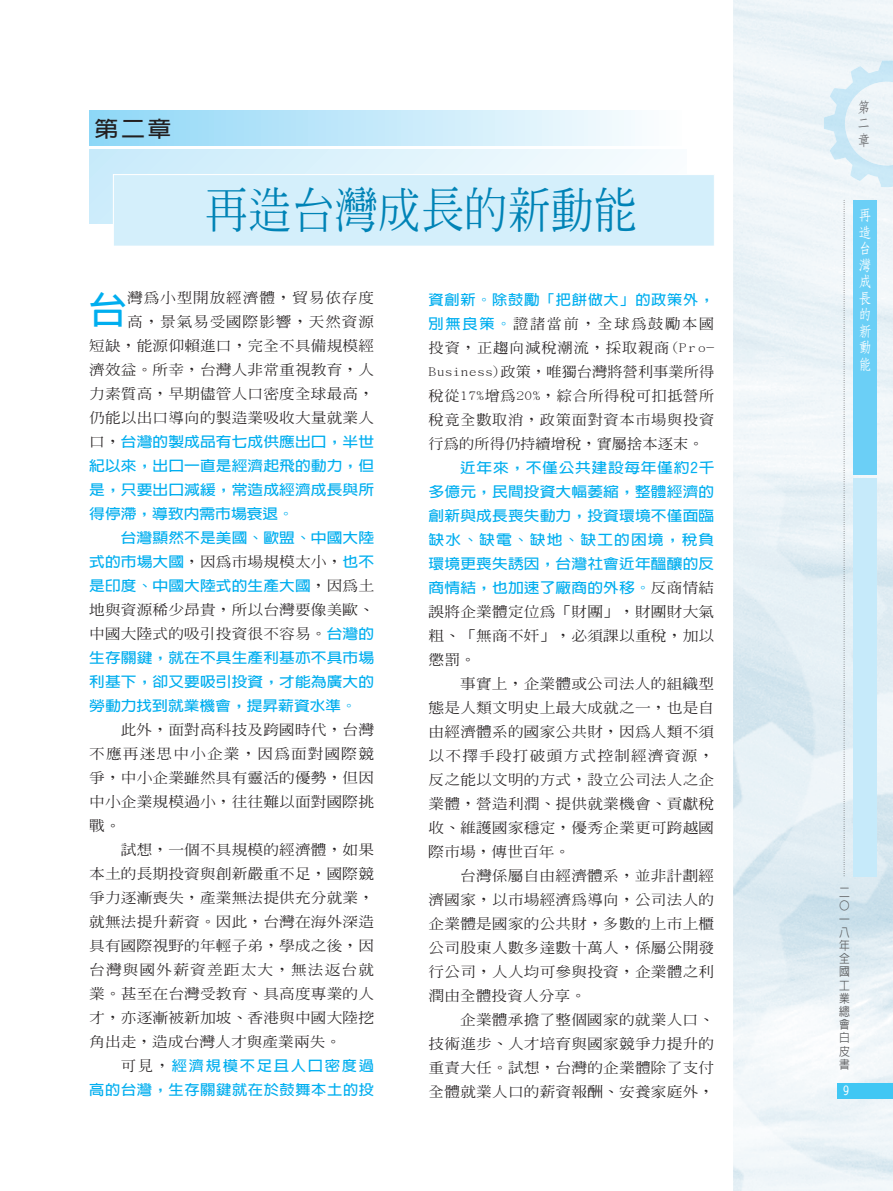
<style>
.page{position:relative;width:893px;height:1191px;background:#fff}
.page>*{position:absolute;margin:0;border:0;box-sizing:border-box;transform-origin:0 0}
.t1{font:500 48px "AR Ming B5";color:#0083b6;scale:.9 1}
.t2{font:700 37.8px "AR Hei B5";color:#00aeef}
.t3{font:700 21.6px "AR Hei B5";color:#231f20;scale:1.11 1}
.t4{font:700 15px/16.5px "AR Fang Song B5";color:#fff;text-align:justify;scale:.9 1}
.t5{font:700 15px/16.5px "AR Fang Song B5";color:#6c6d70;text-align:justify;scale:.9 1}
.t6{font:500 14.1px/24px "AR Ming B5";letter-spacing:.01em;color:#231f20;text-align:justify;scale:1.11 1}
.t7{font:700 14.1px/24px "AR Hei B5";letter-spacing:.005em;color:#00aeef;text-align:justify;scale:1.11 1}
.t8{font:500 14.1px/24px "AR Ming B5";letter-spacing:.01em;color:#231f20;text-align:justify;scale:1.08 1}
.t9{font:700 14.1px/24px "AR Hei B5";letter-spacing:.04em;color:#00aeef;text-align:right;scale:1.08 1}
.t10{font:500 12px/13.2px "AR Hei B5";color:#57585a;text-align:justify;scale:.9 1}
.t11{font:700 12px "AR Hei B5";color:#fff}
.s1{font-family:"AR Ming B5";font-weight:500;color:#231f20}
.s2{font-family:"AR Hei B5";font-weight:700;color:#00aeef}
</style>
<div class="page">
<img style="left:733px;top:0;width:160px;height:1191px">
<img style="left:824px;top:60px;width:69px;height:127px">
<div style="left:838px;top:1082px;width:55px;height:16px;background:#40c7f4"></div>
<svg style="left:844px;top:200px;width:1px;height:676px"></svg>
<div style="left:853px;top:199px;width:23px;height:275px;background:#6bcff6"></div>
<div style="left:853px;top:478px;width:23px;height:398px;background:#c6eafa"></div>
<div style="left:89px;top:111px;width:597px;height:34px;background:linear-gradient(to right,#8ed7f7,#fefefe)"></div>
<div style="left:89px;top:149px;width:597px;height:74px;background:linear-gradient(to right,#c8eafa,#f9fdfe)"></div>
<div style="left:113px;top:174px;width:601px;height:72px;background:#d4effb"></div>
<h3 class="t3" style="left:95px;top:118px;width:71px">第二章</h3>
<h1 class="t1" style="left:205px;top:186px;width:481px">再造台灣成長的新動能</h1>
<p class="t6" style="left:89px;top:285px;width:258px;text-align:right">灣為小型開放經濟體，貿易依存度<br>高，景氣易受國際影響，天然資源<br>短缺，能源仰賴進口，完全不具備規模經濟效益。所幸，台灣人非常重視教育，人力素質高，早期儘管人口密度全球最高，仍能以出口導向的製造業吸收大量就業人</p>
<p class="t7" style="left:89px;top:429px;width:258px"><span class="s1">口，</span>台灣的製成品有七成供應出口，半世紀以來，出口一直是經濟起飛的動力，但是，只要出口減緩，常造成經濟成長與所得停滯，導致內需市場衰退。</p>
<p class="t7" style="left:121px;top:525px;width:230px">台灣顯然不是美國、歐盟、中國大陸</p>
<p class="t6" style="left:89px;top:549px;width:258px"><span class="s2">式的市場大國</span>，因為市場規模太小，<span class="s2">也不</span></p>
<p class="t7" style="left:89px;top:573px;width:258px">是印度、中國大陸式的生產大國<span class="s1">，因為土</span></p>
<p class="t6" style="left:89px;top:597px;width:258px">地與資源稀少昂貴，所以台灣要像美歐、中國大陸式的吸引投資很不容易。<span class="s2">台灣的</span></p>
<p class="t7" style="left:89px;top:645px;width:258px">生存關鍵，就在不具生產利基亦不具市場利基下，卻又要吸引投資，才能為廣大的勞動力找到就業機會，提昇薪資水準。</p>
<p class="t6" style="left:89px;top:717px;width:258px;text-indent:32px">此外，面對高科技及跨國時代，台灣不應再迷思中小企業，因為面對國際競爭，中小企業雖然具有靈活的優勢，但因中小企業規模過小，往往難以面對國際挑戰。</p>
<p class="t6" style="left:89px;top:837px;width:258px;text-indent:32px">試想，一個不具規模的經濟體，如果本土的長期投資與創新嚴重不足，國際競爭力逐漸喪失，產業無法提供充分就業，就無法提升薪資。因此，台灣在海外深造具有國際視野的年輕子弟，學成之後，因台灣與國外薪資差距太大，無法返台就業。甚至在台灣受教育、具高度專業的人才，亦逐漸被新加坡、香港與中國大陸挖角出走，造成台灣人才與產業兩失。</p>
<p class="t9" style="left:89px;top:1053px;width:265px"><span class="s1">可見，</span>經濟規模不足且人口密度過<br>高的台灣，生存關鍵就在於鼓舞本土的投</p>
<h2 class="t2" style="left:89px;top:291px;width:39px">台</h2>
<p class="t9" style="left:429px;top:287px;width:266px">資創新。除鼓勵「把餅做大」的政策外，</p>
<p class="t8" style="left:429px;top:311px;width:266px"><span class="s2">別無良策。</span>證諸當前，全球為鼓勵本國投資，正趨向減稅潮流，採取親商(Pro-Business)政策，唯獨台灣將營利事業所得稅從17%增為20%，綜合所得稅可扣抵營所稅竟全數取消，政策面對資本市場與投資行為的所得仍持續增稅，實屬捨本逐末。</p>
<p class="t7" style="left:429px;top:455px;width:259px;text-indent:32px">近年來，不僅公共建設每年僅約2千多億元，民間投資大幅萎縮，整體經濟的創新與成長喪失動力，投資環境不僅面臨缺水、缺電、缺地、缺工的困境，稅負環境更喪失誘因，台灣社會近年醞釀的反商情結，也加速了廠商的外移。<span class="s1">反商情結</span></p>
<p class="t6" style="left:429px;top:599px;width:259px">誤將企業體定位為「財團」，財團財大氣粗、「無商不奸」，必須課以重稅，加以懲罰。</p>
<p class="t6" style="left:429px;top:671px;width:259px;text-indent:32px">事實上，企業體或公司法人的組織型態是人類文明史上最大成就之一，也是自由經濟體系的國家公共財，因為人類不須以不擇手段打破頭方式控制經濟資源，反之能以文明的方式，設立公司法人之企業體，營造利潤、提供就業機會、貢獻稅收、維護國家穩定，優秀企業更可跨越國際市場，傳世百年。</p>
<p class="t6" style="left:429px;top:863px;width:259px;text-indent:32px">台灣係屬自由經濟體系，並非計劃經濟國家，以市場經濟為導向，公司法人的企業體是國家的公共財，多數的上市上櫃公司股東人數多達數十萬人，係屬公開發行公司，人人均可參與投資，企業體之利潤由全體投資人分享。</p>
<p class="t6" style="left:429px;top:1007px;width:259px;text-indent:32px">企業體承擔了整個國家的就業人口、技術進步、人才培育與國家競爭力提升的重責大任。試想，台灣的企業體除了支付全體就業人口的薪資報酬、安養家庭外，</p>
<p class="t5" style="left:857px;top:99px;width:15px">第二章</p>
<p class="t4" style="left:858px;top:207px;width:15px">再造台灣成長的新動能</p>
<p class="t10" style="left:839px;top:886px;width:13px">二〇一八年全國工業總會白皮書</p>
<p class="t11" style="left:843px;top:1084px;width:7px">9</p>
</div>
